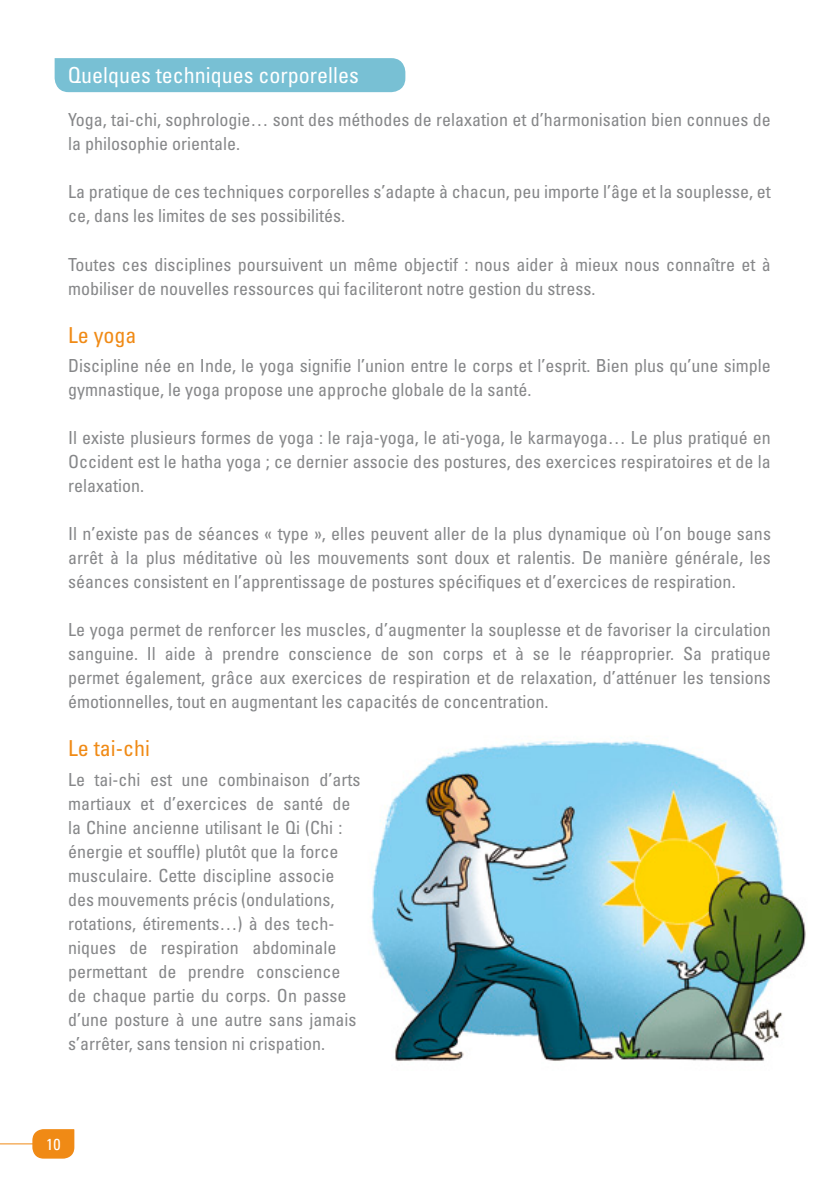
<style>
.page{position:relative;width:840px;height:1191px;background:#fff}
.page>*{position:absolute;margin:0;border:0;box-sizing:border-box;transform-origin:0 0}
.t1{font:condensed 22px "Univers LT Std";color:#fff}
.t2{font:condensed 22px "Univers LT Std";color:#f08a15}
.t3{font:condensed 18px/24px "Univers LT Std";color:#868789}
.t4{font:condensed 16px "Univers LT Std";color:#fff}
</style>
<div class="page">
<svg style="left:26px;top:1129px;width:49px;height:30px"></svg>
<hr style="left:0;top:1143px;width:33px;height:1px;background:#f08a15">
<img style="left:371px;top:741px;width:435px;height:320px">
<div style="left:55px;top:58px;width:350px;height:34px;background:#78c0d4"></div>
<p class="t1" style="left:68px;top:61px;width:292px">Quelques techniques corporelles</p>
<p class="t3" style="left:68px;top:108px;width:704px">Yoga, tai-chi, sophrologie… sont des méthodes de relaxation et d’harmonisation bien connues de la philosophie orientale.</p>
<p class="t3" style="left:68px;top:180px;width:703px">La pratique de ces techniques corporelles s’adapte à chacun, peu importe l’âge et la souplesse, et ce, dans les limites de ses possibilités.</p>
<p class="t3" style="left:68px;top:252px;width:704px">Toutes ces disciplines poursuivent un même objectif : nous aider à mieux nous connaître et à mobiliser de nouvelles ressources qui faciliteront notre gestion du stress.</p>
<p class="t2" style="left:68px;top:321px;width:70px">Le yoga</p>
<p class="t3" style="left:68px;top:353px;width:703px">Discipline née en Inde, le yoga signifie l’union entre le corps et l’esprit. Bien plus qu’une simple gymnastique, le yoga propose une approche globale de la santé.</p>
<p class="t3" style="left:68px;top:425px;width:704px;text-align:justify">Il existe plusieurs formes de yoga : le raja-yoga, le ati-yoga, le karmayoga… Le plus pratiqué en Occident est le hatha yoga ; ce dernier associe des postures, des exercices respiratoires et de la relaxation.</p>
<p class="t3" style="left:68px;top:521px;width:704px;text-align:justify">Il n’existe pas de séances « type », elles peuvent aller de la plus dynamique où l’on bouge sans arrêt à la plus méditative où les mouvements sont doux et ralentis. De manière générale, les séances consistent en l’apprentissage de postures spécifiques et d’exercices de respiration.</p>
<p class="t3" style="left:68px;top:617px;width:704px;text-align:justify">Le yoga permet de renforcer les muscles, d’augmenter la souplesse et de favoriser la circulation sanguine. Il aide à prendre conscience de son corps et à se le réapproprier. Sa pratique permet également, grâce aux exercices de respiration et de relaxation, d’atténuer les tensions émotionnelles, tout en augmentant les capacités de concentration.</p>
<p class="t2" style="left:68px;top:734px;width:83px">Le tai-chi</p>
<p class="t3" style="left:68px;top:767px;width:294px">Le tai-chi est une combinaison d’arts martiaux et d’exercices de santé de la Chine ancienne utilisant le Qi (Chi : énergie et souffle) plutôt que la force musculaire. Cette discipline associe des mouvements précis (ondulations, rotations, étirements…) à des tech&shy;niques de respiration abdominale permettant de prendre conscience de chaque partie du corps. On passe d’une posture à une autre sans jamais s’arrêter, sans tension ni crispation.</p>
<p class="t4" style="left:46px;top:1133px;width:16px">10</p>
</div>
